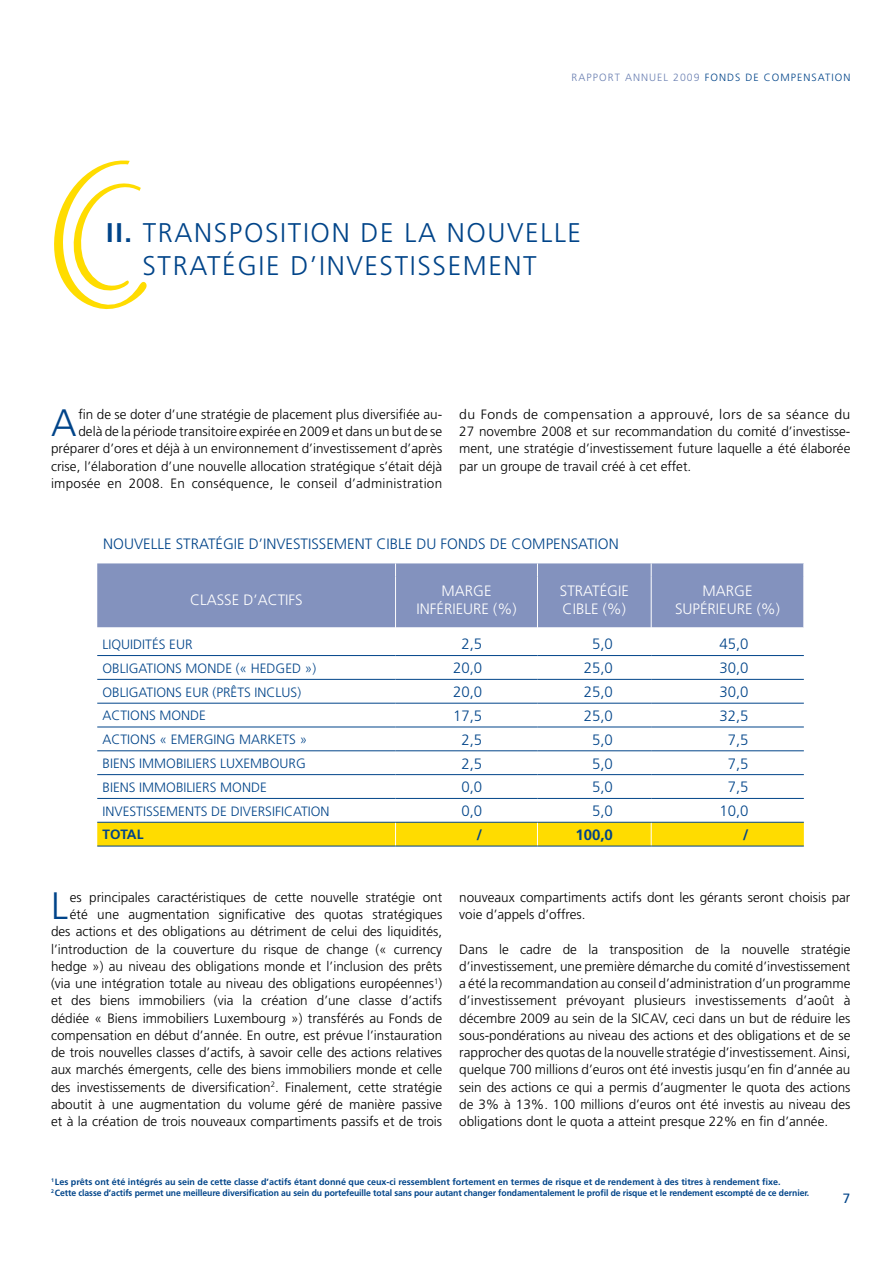
<style>
.page{position:relative;width:893px;height:1263px;background:#fff}
.page>*{position:absolute;margin:0;border:0;box-sizing:border-box;transform-origin:0 0}
.t1{font:300 38.25px "Frutiger";color:#004489}
.t2{font:300 27px/32.4px "Frutiger";letter-spacing:.06em;color:#004489;text-align:center}
.t3{font:300 15px "Frutiger";color:#004489}
.t4{font:300 15px/18px "Frutiger";color:#fff}
.t5{font:700 15px "Frutiger";color:#004489}
.t6{font:300 13.5px/17.2px "Frutiger";color:#000;text-align:right}
.t7{font:300 13.5px/17.2px "Frutiger";color:#000;text-align:justify;scale:1.04 1}
.t8{font:300 13.5px "Frutiger";color:#004489}
.t9{font:700 13.5px "Frutiger";color:#004489}
.t10{font:13.5px "Frutiger";color:#004489}
.t11{font:300 10.5px "Frutiger";letter-spacing:.1em;color:#004489}
.t12{font:700 9px/10.8px "Frutiger";letter-spacing:-.01em;color:#004489}
.s1{color:#6b80b2}
.s2{font-weight:700}
</style>
<div class="page">
<svg style="left:54px;top:160px;width:93px;height:150px"></svg>
<div style="left:97px;top:563px;width:706px;height:64px;background:#8392be"></div>
<svg style="left:395px;top:563px;width:1px;height:13px"></svg>
<svg style="left:537px;top:563px;width:1px;height:13px"></svg>
<svg style="left:651px;top:563px;width:1px;height:13px"></svg>
<hr style="left:395px;top:576px;width:1px;height:51px;background:#fff">
<hr style="left:537px;top:576px;width:1px;height:51px;background:#fff">
<hr style="left:651px;top:576px;width:1px;height:51px;background:#fff">
<svg style="left:97px;top:627px;width:707px;height:219px"></svg>
<svg style="left:803px;top:563px;width:1px;height:13px"></svg>
<hr style="left:97px;top:655px;width:299px;height:1px;background:#004489">
<hr style="left:396px;top:655px;width:141px;height:1px;background:#004489">
<hr style="left:537px;top:655px;width:114px;height:1px;background:#004489">
<hr style="left:651px;top:655px;width:153px;height:1px;background:#004489">
<hr style="left:97px;top:679px;width:299px;height:1px;background:#004489">
<hr style="left:396px;top:679px;width:141px;height:1px;background:#004489">
<hr style="left:537px;top:679px;width:114px;height:1px;background:#004489">
<hr style="left:651px;top:679px;width:153px;height:1px;background:#004489">
<hr style="left:97px;top:703px;width:299px;height:1px;background:#004489">
<hr style="left:396px;top:703px;width:141px;height:1px;background:#004489">
<hr style="left:537px;top:703px;width:114px;height:1px;background:#004489">
<hr style="left:651px;top:703px;width:153px;height:1px;background:#004489">
<hr style="left:97px;top:727px;width:299px;height:1px;background:#004489">
<hr style="left:396px;top:727px;width:141px;height:1px;background:#004489">
<hr style="left:537px;top:727px;width:114px;height:1px;background:#004489">
<hr style="left:651px;top:727px;width:153px;height:1px;background:#004489">
<hr style="left:97px;top:750px;width:299px;height:1px;background:#004489">
<hr style="left:396px;top:750px;width:141px;height:1px;background:#004489">
<hr style="left:537px;top:750px;width:114px;height:1px;background:#004489">
<hr style="left:651px;top:750px;width:153px;height:1px;background:#004489">
<hr style="left:97px;top:774px;width:299px;height:1px;background:#004489">
<hr style="left:396px;top:774px;width:141px;height:1px;background:#004489">
<hr style="left:537px;top:774px;width:114px;height:1px;background:#004489">
<hr style="left:651px;top:774px;width:153px;height:1px;background:#004489">
<hr style="left:97px;top:798px;width:299px;height:1px;background:#004489">
<hr style="left:396px;top:798px;width:141px;height:1px;background:#004489">
<hr style="left:537px;top:798px;width:114px;height:1px;background:#004489">
<hr style="left:651px;top:798px;width:153px;height:1px;background:#004489">
<hr style="left:97px;top:822px;width:299px;height:1px;background:#004489">
<hr style="left:396px;top:822px;width:141px;height:1px;background:#004489">
<hr style="left:537px;top:822px;width:114px;height:1px;background:#004489">
<hr style="left:651px;top:822px;width:153px;height:1px;background:#004489">
<hr style="left:97px;top:846px;width:299px;height:1px;background:#004489">
<hr style="left:396px;top:846px;width:141px;height:1px;background:#004489">
<hr style="left:537px;top:846px;width:114px;height:1px;background:#004489">
<hr style="left:651px;top:846px;width:153px;height:1px;background:#004489">
<p class="t11" style="left:572px;top:71px;width:280px"><span class="s1">RAPPORT ANNUEL 2009</span> FONDS DE COMPENSATION</p>
<h2 class="t2" style="left:106px;top:217px;width:476px"><span class="s2">II.</span> TRANSPOSITION DE LA NOUVELLE<br>STRATÉGIE D’INVESTISSEMENT</h2>
<p class="t6" style="left:51px;top:405px;width:393px">fin de se doter d’une stratégie de placement plus diversifiée au&shy;delà de la période transitoire expirée en 2009 et dans un but de se préparer d’ores et déjà à un environnement d’investissement d’après crise, l’élaboration d’une nouvelle allocation stratégique s’était déjà imposée en 2008. En conséquence, le conseil d’administration</p>
<p class="t7" style="left:459px;top:405px;width:378px">du Fonds de compensation a approuvé, lors de sa séance du 27 novembre 2008 et sur recommandation du comité d’investisse&shy;ment, une stratégie d’investissement future laquelle a été élaborée par un groupe de travail créé à cet effet.</p>
<h1 class="t1" style="left:51px;top:401px;width:27px">A</h1>
<p class="t3" style="left:103px;top:536px;width:517px">NOUVELLE STRATÉGIE D’INVESTISSEMENT CIBLE DU FONDS DE COMPENSATION</p>
<p class="t4" style="left:190px;top:590px;width:19px">Classe</p>
<p class="t4" style="left:243px;top:590px;width:23px">d’actifs</p>
<p class="t4" style="left:441px;top:581px;width:24px">Marge</p>
<p class="t4" style="left:416px;top:599px;width:9px">inférieure</p>
<p class="t4" style="left:493px;top:599px;width:25px">(%)</p>
<p class="t4" style="left:560px;top:581px;width:70px">STRATÉGIE<br>CIBLE (%)</p>
<p class="t4" style="left:702px;top:581px;width:24px">Marge</p>
<p class="t4" style="left:675px;top:599px;width:9px">supérieure</p>
<p class="t4" style="left:757px;top:599px;width:25px">(%)</p>
<p class="t8" style="left:103px;top:636px;width:14px">Liquidités</p>
<p class="t8" style="left:169px;top:636px;width:25px">EUR</p>
<p class="t3" style="left:461px;top:636px;width:22px">2,5</p>
<p class="t3" style="left:592px;top:636px;width:22px">5,0</p>
<p class="t3" style="left:719px;top:636px;width:31px">45,0</p>
<p class="t8" style="left:103px;top:660px;width:18px">Obligations</p>
<p class="t8" style="left:186px;top:660px;width:10px">monde</p>
<p class="t8" style="left:236px;top:660px;width:25px">(« hedged</p>
<p class="t8" style="left:305px;top:660px;width:13px">»)</p>
<p class="t3" style="left:453px;top:660px;width:31px">20,0</p>
<p class="t3" style="left:584px;top:660px;width:31px">25,0</p>
<p class="t3" style="left:719px;top:660px;width:31px">30,0</p>
<p class="t8" style="left:103px;top:684px;width:18px">Obligations</p>
<p class="t8" style="left:186px;top:684px;width:39px">EUR (prêts</p>
<p class="t8" style="left:255px;top:684px;width:8px">inclus</p>
<p class="t8" style="left:297px;top:684px;width:5px">)</p>
<p class="t3" style="left:453px;top:683px;width:31px">20,0</p>
<p class="t3" style="left:584px;top:683px;width:31px">25,0</p>
<p class="t3" style="left:719px;top:683px;width:31px">30,0</p>
<p class="t8" style="left:103px;top:708px;width:18px">Actions</p>
<p class="t8" style="left:160px;top:708px;width:10px">monde</p>
<p class="t3" style="left:453px;top:707px;width:31px">17,5</p>
<p class="t3" style="left:584px;top:707px;width:31px">25,0</p>
<p class="t3" style="left:719px;top:707px;width:31px">32,5</p>
<p class="t8" style="left:103px;top:732px;width:18px">Actions</p>
<p class="t8" style="left:160px;top:732px;width:21px">« emerging</p>
<p class="t8" style="left:239px;top:732px;width:9px">markets</p>
<p class="t8" style="left:300px;top:732px;width:9px">»</p>
<p class="t3" style="left:461px;top:731px;width:22px">2,5</p>
<p class="t3" style="left:592px;top:731px;width:22px">5,0</p>
<p class="t3" style="left:728px;top:731px;width:22px">7,5</p>
<p class="t8" style="left:103px;top:756px;width:15px">Biens</p>
<p class="t8" style="left:139px;top:756px;width:8px">immobiliers</p>
<p class="t8" style="left:220px;top:756px;width:16px">Luxembourg</p>
<p class="t3" style="left:461px;top:755px;width:22px">2,5</p>
<p class="t3" style="left:592px;top:755px;width:22px">5,0</p>
<p class="t3" style="left:728px;top:755px;width:22px">7,5</p>
<p class="t8" style="left:103px;top:779px;width:15px">Biens</p>
<p class="t8" style="left:139px;top:779px;width:8px">immobiliers</p>
<p class="t8" style="left:220px;top:779px;width:10px">monde</p>
<p class="t3" style="left:461px;top:779px;width:22px">0,0</p>
<p class="t3" style="left:592px;top:779px;width:22px">5,0</p>
<p class="t3" style="left:728px;top:779px;width:22px">7,5</p>
<p class="t8" style="left:103px;top:803px;width:8px">investissements</p>
<p class="t8" style="left:211px;top:803px;width:27px">de diversification</p>
<p class="t3" style="left:461px;top:802px;width:22px">0,0</p>
<p class="t3" style="left:592px;top:802px;width:22px">5,0</p>
<p class="t3" style="left:719px;top:802px;width:31px">10,0</p>
<p class="t9" style="left:103px;top:827px;width:42px">TOTAL</p>
<p class="t5" style="left:476px;top:826px;width:7px">/</p>
<p class="t5" style="left:575px;top:826px;width:39px">100,0</p>
<p class="t5" style="left:743px;top:826px;width:7px">/</p>
<p class="t6" style="left:51px;top:888px;width:393px">es principales caractéristiques de cette nouvelle stratégie ont été une augmentation significative des quotas stratégiques des actions et des obligations au détriment de celui des liquidités, l’introduction de la couverture du risque de change (« currency hedge ») au niveau des obligations monde et l’inclusion des prêts (via une intégration totale au niveau des obligations européennes<sup>1</sup>) et des biens immobiliers (via la création d’une classe d’actifs dédiée « Biens immobiliers Luxembourg ») transférés au Fonds de compensation en début d’année. En outre, est prévue l’instauration de trois nouvelles classes d’actifs, à savoir celle des actions relatives aux marchés émergents, celle des biens immobiliers monde et celle des investissements de diversification<sup>2</sup>. Finalement, cette stratégie aboutit à une augmentation du volume géré de manière passive et à la création de trois nouveaux compartiments passifs et de trois</p>
<p class="t6" style="left:459px;top:888px;width:393px;text-align:left">nouveaux compartiments actifs dont les gérants seront choisis par voie d’appels d’offres.</p>
<h1 class="t1" style="left:51px;top:884px;width:18px">L</h1>
<p class="t6" style="left:459px;top:940px;width:393px;text-align:justify">Dans le cadre de la transposition de la nouvelle stratégie d’investissement, une première démarche du comité d’investissement a été la recommandation au conseil d’administration d’un programme d’investissement prévoyant plusieurs investissements d’août à décembre 2009 au sein de la SICAV, ceci dans un but de réduire les sous-pondérations au niveau des actions et des obligations et de se rapprocher des quotas de la nouvelle stratégie d’investissement. Ainsi, quelque 700 millions d’euros ont été investis jusqu’en fin d’année au sein des actions ce qui a permis d’augmenter le quota des actions de 3% à 13%. 100 millions d’euros ont été investis au niveau des obligations dont le quota a atteint presque 22% en fin d’année.</p>
<p class="t12" style="left:51px;top:1176px;width:760px"><sup>1</sup> Les prêts ont été intégrés au sein de cette classe d’actifs étant donné que ceux-ci ressemblent fortement en termes de risque et de rendement à des titres à rendement fixe.<br><sup>2</sup> Cette classe d’actifs permet une meilleure diversification au sein du portefeuille total sans pour autant changer fondamentalement le profil de risque et le rendement escompté de ce dernier.</p>
<p class="t10" style="left:843px;top:1190px;width:9px">7</p>
</div>
